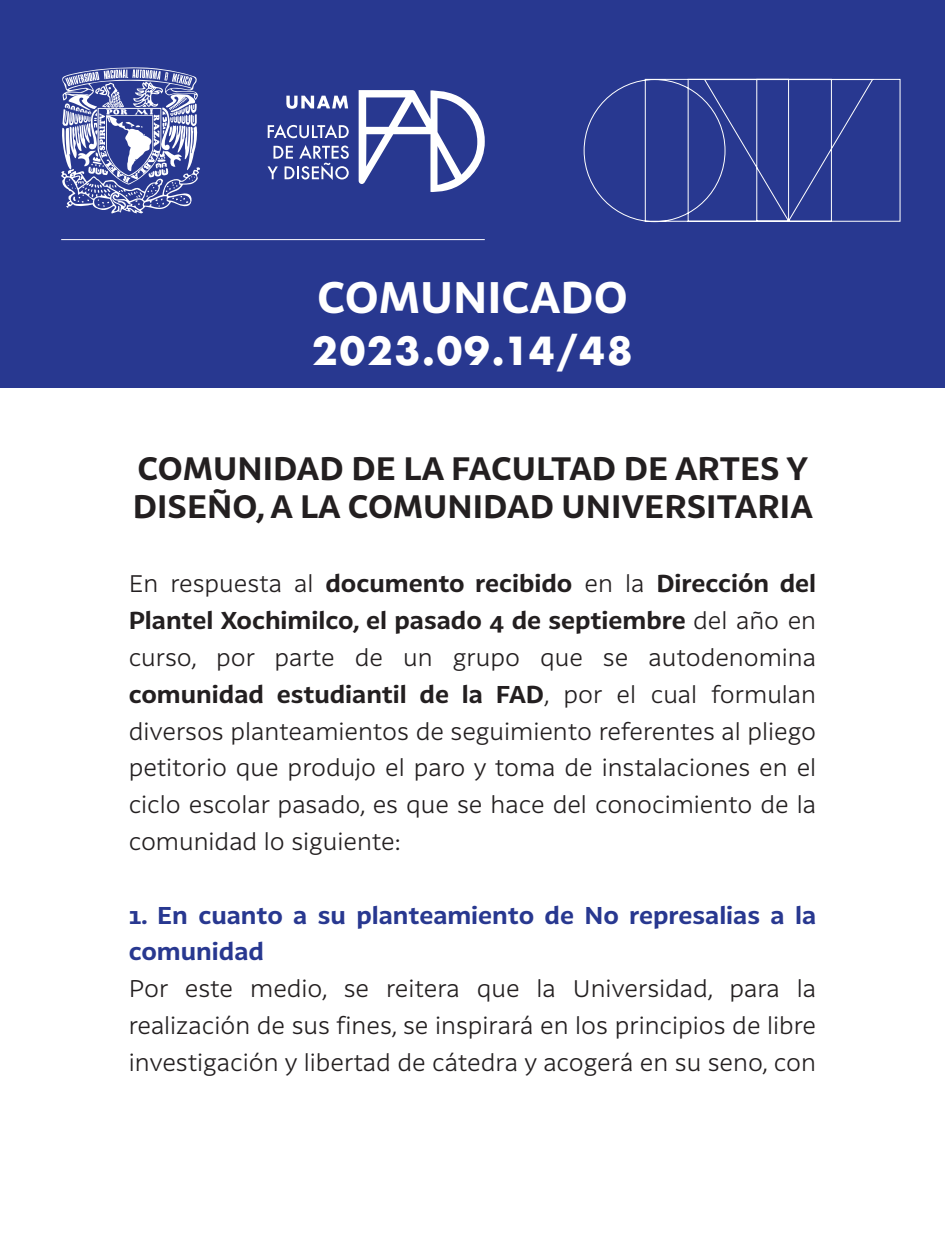
<style>
.page{position:relative;width:945px;height:1250px;background:#fff}
.page>*{position:absolute;margin:0;border:0;box-sizing:border-box;transform-origin:0 0}
.t1{font:700 42.88px "Latina Essential";color:#fff}
.t2{font:700 37.62px "Futura";letter-spacing:.05em;color:#fff}
.t3{font:700 31.5px/37.6px "Latina Essential";color:#231f20}
.t4{font:300 23.62px/36.8px "Latina Essential";color:#231f20;text-align:justify}
.t5{font:700 23.62px/36.8px "Latina Essential";color:#283890}
.s1{font-weight:700}
</style>
<div class="page">
<div style="left:0;top:0;width:945px;height:387px;background:#283890"></div>
<svg style="left:583px;top:78px;width:318px;height:145px"></svg>
<svg style="left:61px;top:67px;width:139px;height:147px"></svg>
<svg style="left:268px;top:124px;width:81px;height:14px"></svg>
<svg style="left:268px;top:145px;width:81px;height:35px"></svg>
<svg style="left:286px;top:96px;width:62px;height:13px"></svg>
<svg style="left:359px;top:90px;width:126px;height:102px"></svg>
<hr style="left:61px;top:239px;width:424px;height:1px;background:#fff">
<h1 class="t1" style="left:317px;top:272px;width:312px">COMUNICADO</h1>
<h2 class="t2" style="left:312px;top:324px;width:322px">2023.09.14/48</h2>
<h3 class="t3" style="left:133px;top:450px;width:682px">COMUNIDAD DE LA FACULTAD DE ARTES Y<br>DISEÑO, A LA COMUNIDAD UNIVERSITARIA</h3>
<p class="t4" style="left:129px;top:565px;width:689px">En respuesta al <span class="s1">documento recibido</span> en la <span class="s1">Dirección del Plantel Xochimilco, el pasado 4 de septiembre</span> del año en curso, por parte de un grupo que se autodenomina <span class="s1">comunidad estudiantil de la FAD</span>, por el cual formulan diversos planteamientos de seguimiento referentes al pliego petitorio que produjo el paro y toma de instalaciones en el ciclo escolar pasado, es que se hace del conocimiento de la comunidad lo siguiente:</p>
<p class="t5" style="left:129px;top:896px;width:689px">1. En cuanto a su planteamiento de No represalias a la comunidad</p>
<p class="t4" style="left:129px;top:970px;width:689px">Por este medio, se reitera que la Universidad, para la realización de sus fines, se inspirará en los principios de libre investigación y libertad de cátedra y acogerá en su seno, con</p>
</div>
